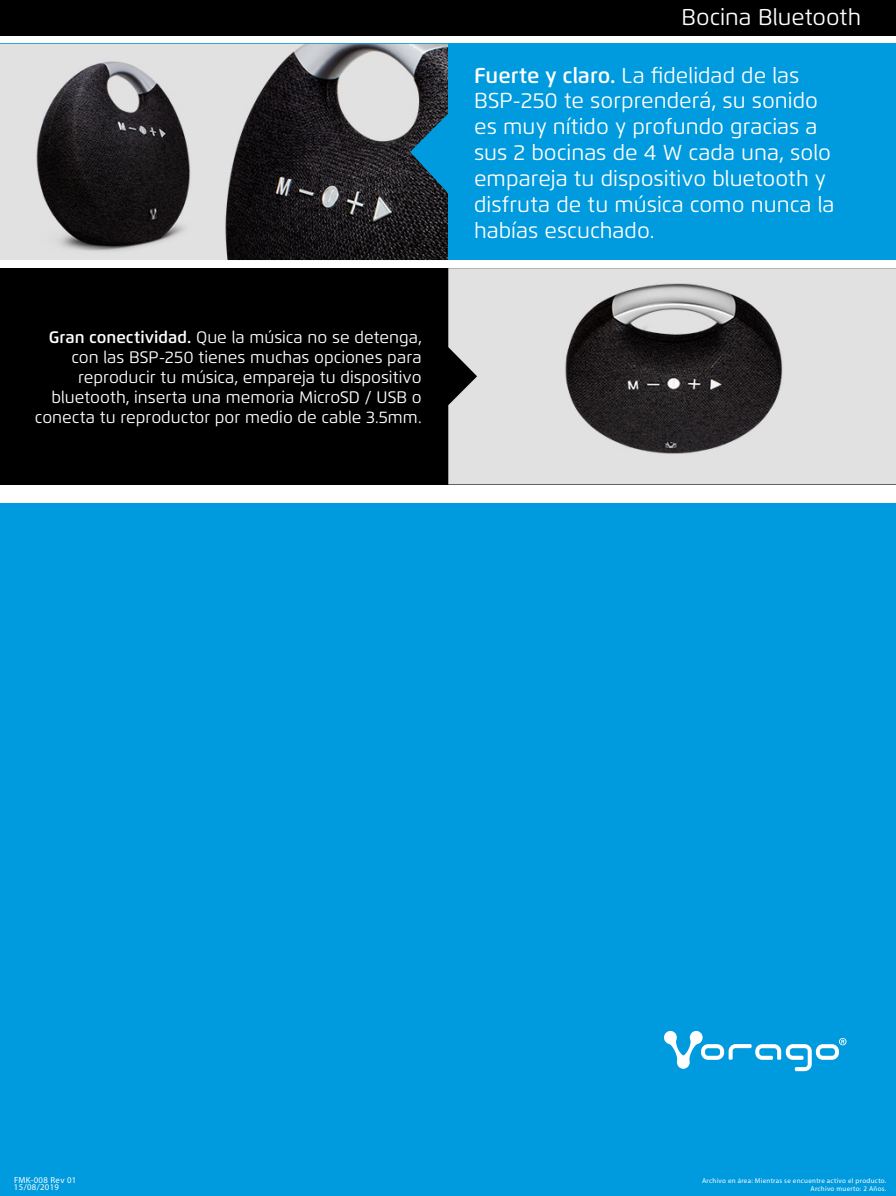
<style>
.page{position:relative;width:896px;height:1196px;background:#fff}
.page>*{position:absolute;margin:0;border:0;box-sizing:border-box;transform-origin:0 0}
.t1{font:22.75px "Flexo";color:#fff}
.t2{font:21.61px/25.9px "Flexo";color:#fff}
.t3{font:16.62px/19.9px "Flexo";color:#fff;text-align:right}
.t4{font:8.75px/7.9px "Myriad Pro";letter-spacing:.04em;color:#fff}
.t5{font:7px/7.9px "Myriad Pro";letter-spacing:.04em;color:#fff;text-align:right}
.s1{font-weight:600}
</style>
<div class="page">
<div style="left:0;top:268px;width:895px;height:216px;background:#000"></div>
<div style="left:0;top:44px;width:896px;height:216px;background:#009ade"></div>
<div style="left:0;top:503px;width:896px;height:692px;background:#009ade"></div>
<img style="left:0;top:44px;width:448px;height:216px">
<img style="left:448px;top:268px;width:448px;height:216px">
<div style="left:0;top:0;width:896px;height:35px;background:#000"></div>
<svg style="left:664px;top:1030px;width:183px;height:41px"></svg>
<p class="t3" style="left:35px;top:327px;width:388px"><span class="s1">Gran conectividad.</span> Que la música no se detenga, con las BSP-250 tienes muchas opciones para reproducir tu música, empareja tu dispositivo bluetooth, inserta una memoria MicroSD / USB o conecta tu reproductor por medio de cable 3.5mm.</p>
<h1 class="t1" style="left:682px;top:3px;width:181px">Bocina Bluetooth</h1>
<h2 class="t2" style="left:474px;top:62px;width:362px"><span class="s1">Fuerte y claro.</span> La fidelidad de las<br>BSP-250 te sorprenderá, su sonido es muy nítido y profundo gracias a sus 2 bocinas de 4 W cada una, solo empareja tu dispositivo bluetooth y disfruta de tu música como nunca la habías escuchado.</h2>
<p class="t4" style="left:14px;top:1175px;width:64px">FMK-008 Rev 01<br>15/08/2019</p>
<p class="t5" style="left:702px;top:1176px;width:186px">Archivo en área: Mientras se encuentre activo el producto.<br>Archivo muerto: 2 Años.</p>
</div>
